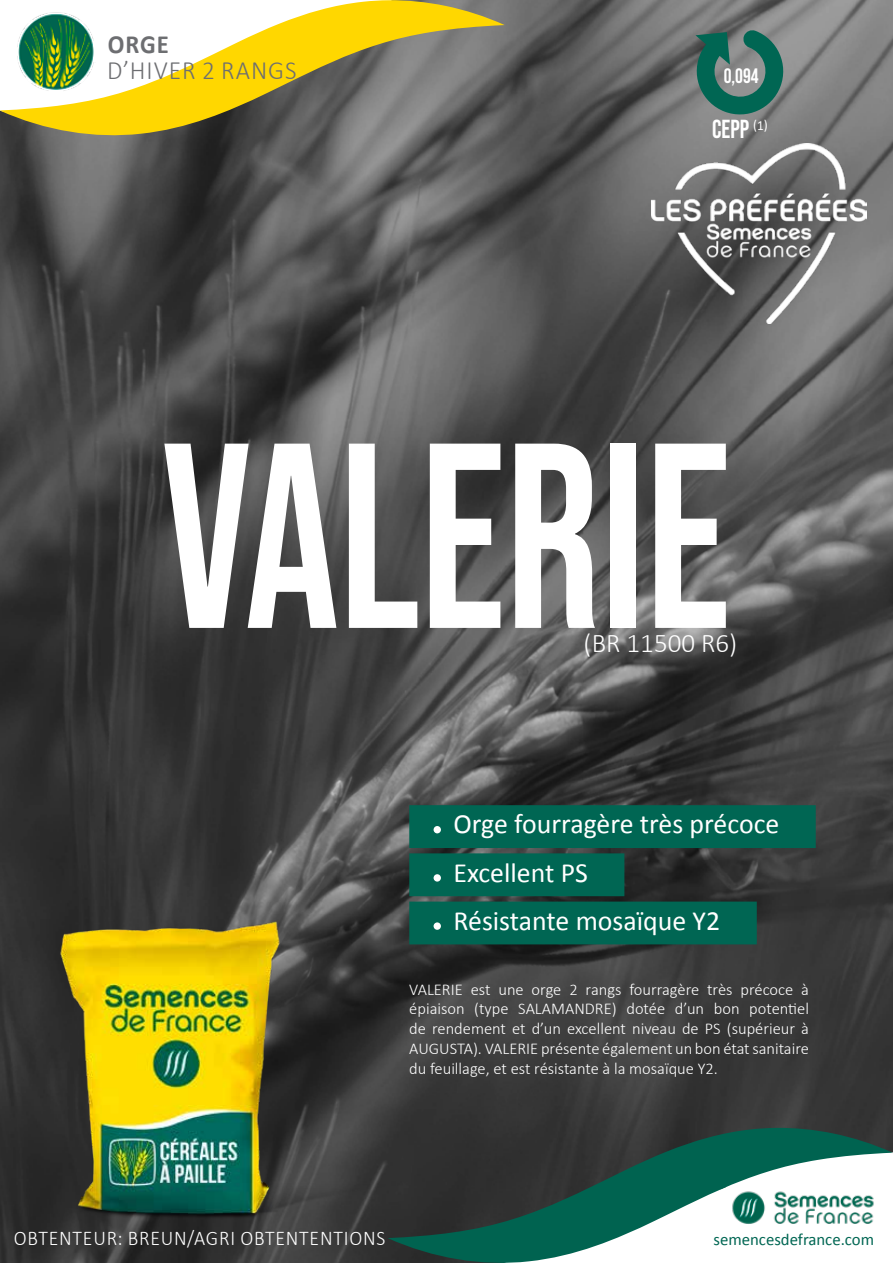
<style>
.page{position:relative;width:893px;height:1263px;background:#fff}
.page>*{position:absolute;margin:0;border:0;box-sizing:border-box;transform-origin:0 0}
.t1{font:263.25px "Bebas Neue";color:#fff;scale:.89 1}
.t2{font:27.9px/48.2px "Calibri";color:#fff}
.t3{font:300 27px "Calibri";color:#fff}
.t4{font:300 26.4px "Calibri";letter-spacing:.04em;color:#6d6e71;scale:.96 1}
.t5{font:700 26.25px "Calibri";color:#6d6e71;scale:.94 1}
.t6{font:25.95px "Bebas Neue";color:#fff;scale:.94 1}
.t7{font:300 21px "Calibri";letter-spacing:.04em;color:#fff;scale:.94 1}
.t8{font:20.7px "Bebas Neue";color:#fff;scale:.94 1}
.t9{font:16.8px "Calibri";color:#006653}
.t10{font:300 16.5px/19.8px "Calibri";color:#fff;text-align:justify}
</style>
<div class="page">
<img style="left:0;top:0;width:893px;height:1128px">
<svg style="left:417px;top:1128px;width:476px;height:135px"></svg>
<svg style="left:720px;top:1187px;width:7px;height:2px"></svg>
<img style="left:0;top:863px;width:417px;height:400px">
<svg style="left:0;top:0;width:505px;height:139px"></svg>
<div style="left:409px;top:805px;width:407px;height:43px;background:#006653"></div>
<div style="left:409px;top:853px;width:215px;height:43px;background:#006653"></div>
<div style="left:409px;top:901px;width:348px;height:43px;background:#006653"></div>
<div style="left:434px;top:826px;width:7px;height:7px;background:#fff;border-radius:50%"></div>
<div style="left:434px;top:874px;width:7px;height:7px;background:#fff;border-radius:50%"></div>
<div style="left:434px;top:922px;width:7px;height:8px;background:#fff;border-radius:50%"></div>
<svg style="left:691px;top:29px;width:98px;height:91px;background:#4e7870"></svg>
<img style="left:651px;top:143px;width:216px;height:180px">
<img style="left:16px;top:12px;width:80px;height:79px">
<h3 class="t5" style="left:108px;top:27px;width:67px">ORGE</h3>
<h3 class="t4" style="left:107px;top:54px;width:199px">D’HIVER 2 RANGS</h3>
<p class="t8" style="left:724px;top:64px;width:39px">0,094</p>
<h3 class="t6" style="left:712px;top:114px;width:61px">CEPP <sup>(1)</sup></h3>
<h1 class="t1" style="left:162px;top:388px;width:641px">VALERIE</h1>
<h3 class="t3" style="left:584px;top:626px;width:155px">(BR 11500 R6)</h3>
<h2 class="t2" style="left:453px;top:800px;width:327px">Orge fourragère très précoce<br>Excellent PS<br>Résistante mosaïque Y2</h2>
<p class="t10" style="left:409px;top:979px;width:401px">VALERIE est une orge 2 rangs fourragère très précoce à épiaison (type SALAMANDRE) dotée d’un bon potentiel de rendement et d’un excellent niveau de PS (supérieur à AUGUSTA). VALERIE présente également un bon état sanitaire du feuillage, et est résistante à la mosaïque Y2.</p>
<p class="t7" style="left:14px;top:1224px;width:397px">OBTENTEUR: BREUN/AGRI OBTENTENTIONS</p>
<p class="t9" style="left:713px;top:1228px;width:162px">semencesdefrance.com</p>
</div>
